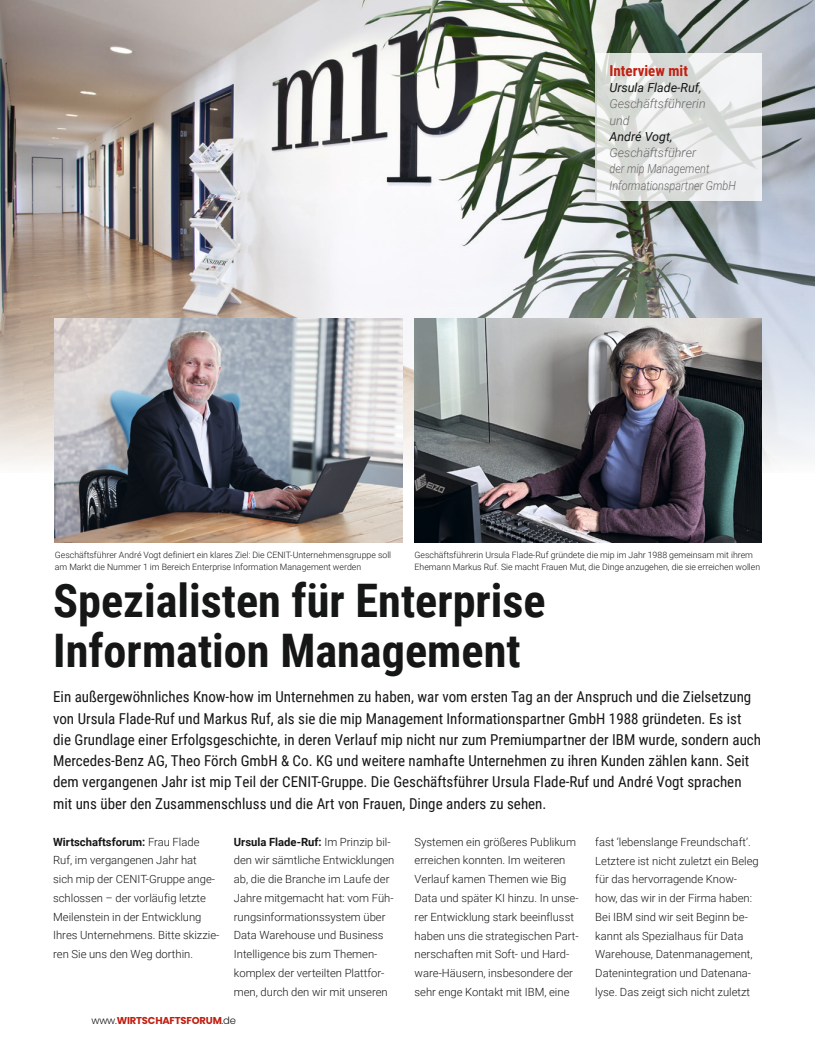
<style>
.page{position:relative;width:815px;height:1063px;background:#fff}
.page>*{position:absolute;margin:0;border:0;box-sizing:border-box;transform-origin:0 0}
.t1{font:700 46.25px/50px "Roboto Condensed";color:#151616}
.t2{font:15px/21.2px "Roboto Condensed";color:#151616}
.t3{font:700 15px "Roboto Condensed";color:#c02011}
.t4{font:italic 300 12.5px/16.2px "Roboto";color:#686868}
.t5{font:italic 12.5px "Roboto";color:#151616}
.t6{font:300 11.25px/18.8px "Roboto";color:#151616}
.t7{font:700 10px "Poppins";letter-spacing:-.02em;color:#c02011}
.t8{font:300 8.75px/11.2px "Roboto";color:#151616}
.s1{font-weight:700}
.s2{font-weight:300;color:#151616}
</style>
<div class="page">
<img style="left:0;top:0;width:815px;height:472px">
<svg style="left:595px;top:53px;width:167px;height:148px"></svg>
<img style="left:55px;top:319px;width:347px;height:223px">
<hr style="left:595px;top:64px;width:2px;height:137px;background:#c5c5c5">
<img style="left:415px;top:319px;width:347px;height:223px">
<h2 class="t3" style="left:609px;top:60px;width:80px">Interview mit</h2>
<p class="t5" style="left:609px;top:79px;width:94px">Ursula Flade-Ruf,</p>
<p class="t4" style="left:609px;top:95px;width:98px">Geschäftsführerin und</p>
<p class="t5" style="left:609px;top:128px;width:65px">André Vogt,</p>
<p class="t4" style="left:609px;top:144px;width:128px">Geschäftsführer<br>der mip Management<br>Informationspartner GmbH</p>
<p class="t8" style="left:55px;top:549px;width:338px">Geschäftsführer André Vogt definiert ein klares Ziel: Die CENIT-Unternehmensgruppe soll am Markt die Nummer 1 im Bereich Enterprise Information Management werden</p>
<p class="t8" style="left:415px;top:549px;width:347px">Geschäftsführerin Ursula Flade-Ruf gründete die mip im Jahr 1988 gemeinsam mit ihrem<br>Ehemann Markus Ruf. Sie macht Frauen Mut, die Dinge anzugehen, die sie erreichen wollen</p>
<h1 class="t1" style="left:53px;top:574px;width:494px">Spezialisten für Enterprise<br>Information Management</h1>
<p class="t2" style="left:53px;top:686px;width:709px">Ein außergewöhnliches Know-how im Unternehmen zu haben, war vom ersten Tag an der Anspruch und die Zielsetzung von Ursula Flade-Ruf und Markus Ruf, als sie die mip Management Informationspartner GmbH 1988 gründeten. Es ist die Grundlage einer Erfolgsgeschichte, in deren Verlauf mip nicht nur zum Premiumpartner der IBM wurde, sondern auch Mercedes-Benz AG, Theo Förch GmbH &amp; Co. KG und weitere namhafte Unternehmen zu ihren Kunden zählen kann. Seit dem vergangenen Jahr ist mip Teil der CENIT-Gruppe. Die Geschäftsführer Ursula Flade-Ruf und André Vogt sprachen mit uns über den Zusammenschluss und die Art von Frauen, Dinge anders zu sehen.</p>
<p class="t6" style="left:53px;top:832px;width:168px"><span class="s1">Wirtschaftsforum:</span> Frau Flade<br>Ruf, im vergangenen Jahr hat sich mip der CENIT-Gruppe ange&shy;schlossen – der vorläufig letzte<br>Meilenstein in der Entwicklung<br>Ihres Unternehmens. Bitte skizzie&shy;ren Sie uns den Weg dorthin.</p>
<p class="t6" style="left:234px;top:832px;width:162px"><span class="s1">Ursula Flade-Ruf:</span> Im Prinzip bil&shy;den wir sämtliche Entwicklungen ab, die die Branche im Laufe der<br>Jahre mitgemacht hat: vom Füh&shy;rungsinformationssystem über<br>Data Warehouse und Business<br>Intelligence bis zum Themen&shy;komplex der verteilten Plattfor&shy;men, durch den wir mit unseren</p>
<p class="t6" style="left:415px;top:832px;width:165px">Systemen ein größeres Publikum erreichen konnten. Im weiteren<br>Verlauf kamen Themen wie Big<br>Data und später KI hinzu. In unse&shy;rer Entwicklung stark beeinflusst haben uns die strategischen Part&shy;nerschaften mit Soft- und Hard&shy;ware-Häusern, insbesondere der sehr enge Kontakt mit IBM, eine</p>
<p class="t6" style="left:595px;top:832px;width:165px">fast ‘lebenslange Freundschaft’.<br>Letztere ist nicht zuletzt ein Beleg für das hervorragende Know&shy;how, das wir in der Firma haben:<br>Bei IBM sind wir seit Beginn be&shy;kannt als Spezialhaus für Data<br>Warehouse, Datenmanagement,<br>Datenintegration und Datenana&shy;lyse. Das zeigt sich nicht zuletzt</p>
<p class="t7" style="left:91px;top:1015px;width:146px"><span class="s2">www.</span>WIRTSCHAFTSFORUM<span class="s2">.de</span></p>
</div>
